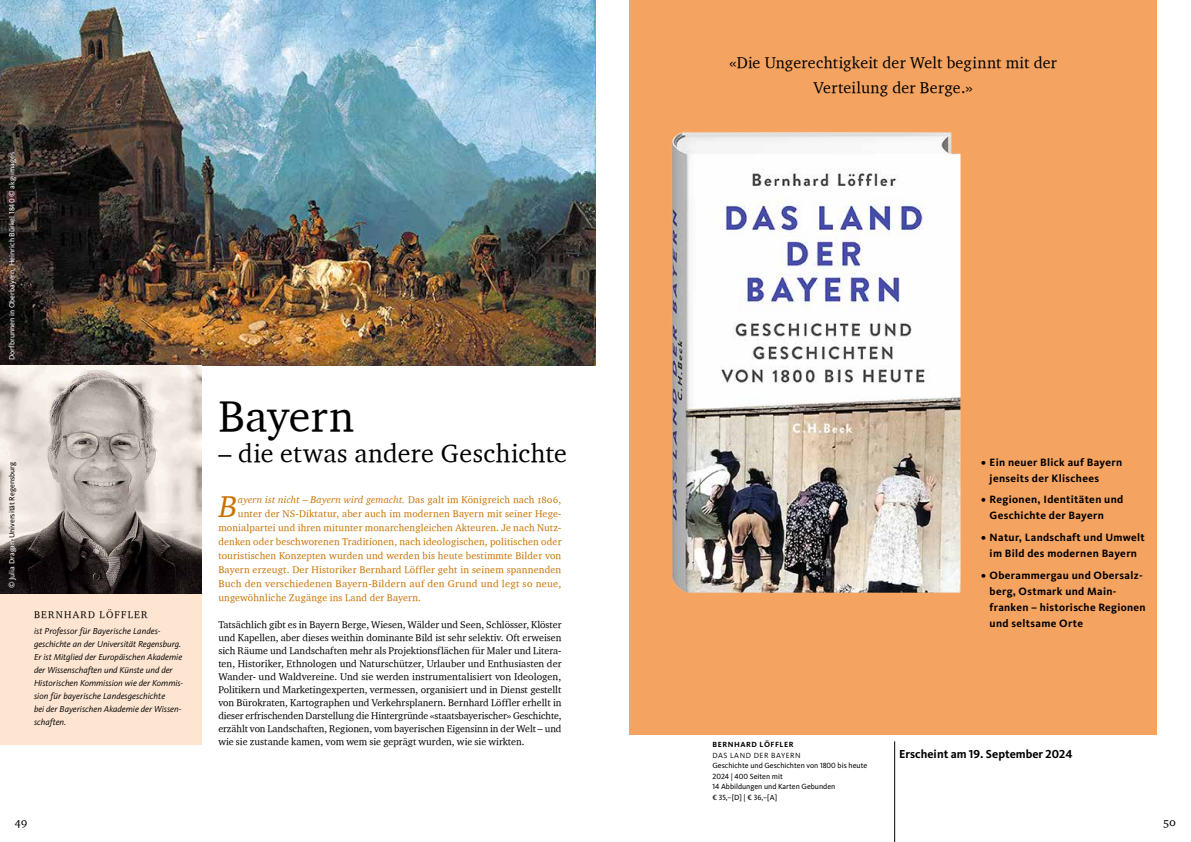
<style>
.page{position:relative;width:1191px;height:842px;background:#fff}
.page>*{position:absolute;margin:0;border:0;box-sizing:border-box;transform-origin:0 0}
.t1{font:44px "Charter OSITCTT";letter-spacing:.005em;color:#000}
.t2{font:30.9px "Charter OSITCTT Italic";color:#c87300}
.t3{font:26px "Charter OSITCTT";letter-spacing:.015em;color:#000}
.t4{font:16px/25px "Charter OSITCTT";letter-spacing:.015em;color:#000;text-align:center}
.t5{font:700 12px "Kievit Pro";color:#000}
.t6{font:12px "Charter OSITCTT";color:#000}
.t7{font:700 11px/16px "Kievit Pro";letter-spacing:.03em;color:#000}
.t8{font:10px/13px "Charter OSITCTT";color:#000;text-align:justify}
.t9{font:10px/14px "Charter OSITCTT";letter-spacing:.015em;color:#c87300;text-align:justify}
.t10{font:10px "Charter OSITCTT Italic";letter-spacing:.015em;color:#c87300}
.t11{font:10px "Charter OSITCTT";letter-spacing:.12em;color:#000}
.t12{font:italic 9px/13px "Kievit Pro";color:#000}
.t13{font:7.8px/10.5px "Kievit Pro";color:#000}
.t14{font:7.8px "Kievit Pro";color:#fff}
.t15{font:7.8px "Kievit Pro";letter-spacing:.07em;color:#000}
.t16{font:700 7.8px "Kievit Pro";letter-spacing:.07em;color:#000}
.s1{color:#fff}
.s2{font-family:"Charter OSITCTT"}
</style>
<div class="page">
<div style="left:629px;top:0;width:528px;height:734px;background:#f5a360"></div>
<img style="left:672px;top:132px;width:289px;height:461px">
<hr style="left:894px;top:741px;width:1px;height:101px;background:#000">
<img style="left:0;top:0;width:595px;height:366px">
<div style="left:0;top:594px;width:201px;height:150px;background:#fde5d1"></div>
<img style="left:0;top:366px;width:201px;height:228px">
<p class="t14" style="left:7px;top:360px;width:209px;rotate:-90deg">Dorfbrunnen in Oberbayern, Heinrich Bürkel 1840 © akg-images</p>
<p class="t13" style="left:6px;top:588px;width:127px;rotate:-90deg"><span class="s1">© Julia Dragan</span>-Universität Regensburg</p>
<p class="t11" style="left:34px;top:608px;width:115px">BERNHARD LÖFFLER</p>
<p class="t12" style="left:34px;top:625px;width:151px">ist Professor für Bayerische Landes&shy;geschichte an der Universität Regensburg.<br>Er ist Mitglied der Europäischen Akademie der Wissenschaften und Künste und der Historischen Kommission wie der Kommis&shy;sion für bayerische Landesgeschichte<br>bei der Bayerischen Akademie der Wissen&shy;schaften.</p>
<h1 class="t1" style="left:218px;top:388px;width:137px">Bayern</h1>
<h3 class="t3" style="left:218px;top:437px;width:350px">– die etwas andere Geschichte</h3>
<h2 class="t2" style="left:219px;top:487px;width:20px">B</h2>
<p class="t10" style="left:238px;top:493px;width:325px">ayern ist nicht – Bayern wird gemacht. <span class="s2">Das galt im Königreich nach 1806,</span></p>
<p class="t9" style="left:218px;top:506px;width:345px;text-indent:19px">unter der NS-Diktatur, aber auch im modernen Bayern mit seiner Hege&shy;monialpartei und ihren mitunter monarchengleichen Akteuren. Je nach Nutz&shy;denken oder beschworenen Traditionen, nach ideologischen, politischen oder touristischen Konzepten wurden und werden bis heute bestimmte Bilder von Bayern erzeugt. Der Historiker Bernhard Löffler geht in seinem spannenden Buch den verschiedenen Bayern-Bildern auf den Grund und legt so neue, ungewöhnliche Zugänge ins Land der Bayern.</p>
<p class="t8" style="left:218px;top:618px;width:345px">Tatsächlich gibt es in Bayern Berge, Wiesen, Wälder und Seen, Schlösser, Klöster und Kapellen, aber dieses weithin dominante Bild ist sehr selektiv. Oft erweisen sich Räume und Landschaften mehr als Projektionsflächen für Maler und Litera&shy;ten, Historiker, Ethnologen und Naturschützer, Urlauber und Enthusiasten der Wander- und Waldvereine. Und sie werden instrumentalisiert von Ideologen, Politikern und Marketingexperten, vermessen, organisiert und in Dienst gestellt von Bürokraten, Kartographen und Verkehrsplanern. Bernhard Löffler erhellt in dieser erfrischenden Darstellung die Hintergründe «staatsbayerischer» Geschichte, erzählt von Landschaften, Regionen, vom bayerischen Eigensinn in der Welt – und wie sie zustande kamen, vom wem sie geprägt wurden, wie sie wirkten.</p>
<h3 class="t4" style="left:729px;top:49px;width:329px">«Die Ungerechtigkeit der Welt beginnt mit der<br>Verteilung der Berge.»</h3>
<p class="t7" style="left:989px;top:454px;width:134px;text-indent:-9px">• Ein neuer Blick auf Bayern jenseits der Klischees</p>
<p class="t7" style="left:989px;top:491px;width:135px;text-indent:-9px">• Regionen, Identitäten und<br>Geschichte der Bayern</p>
<p class="t7" style="left:981px;top:529px;width:165px;text-align:center">• Natur, Landschaft und Umwelt im Bild des modernen Bayern</p>
<p class="t7" style="left:989px;top:567px;width:157px;text-indent:-9px">• Oberammergau und Obersalz&shy;berg, Ostmark und Main&shy;franken – historische Regionen und seltsame Orte</p>
<p class="t16" style="left:712px;top:740px;width:82px">BERNHARD LÖFFLER</p>
<p class="t15" style="left:712px;top:750px;width:90px">DAS LAND DER BAYERN</p>
<p class="t13" style="left:712px;top:760px;width:156px">Geschichte und Geschichten von 1800 bis heute<br>2024 | 400 Seiten mit<br>14 Abbildungen und Karten Gebunden<br>€ 35,–[D] | € 36,–[A]</p>
<p class="t5" style="left:899px;top:746px;width:175px">Erscheint am 19. September 2024</p>
<p class="t6" style="left:15px;top:814px;width:14px">49</p>
<p class="t6" style="left:1163px;top:814px;width:14px">50</p>
</div>
